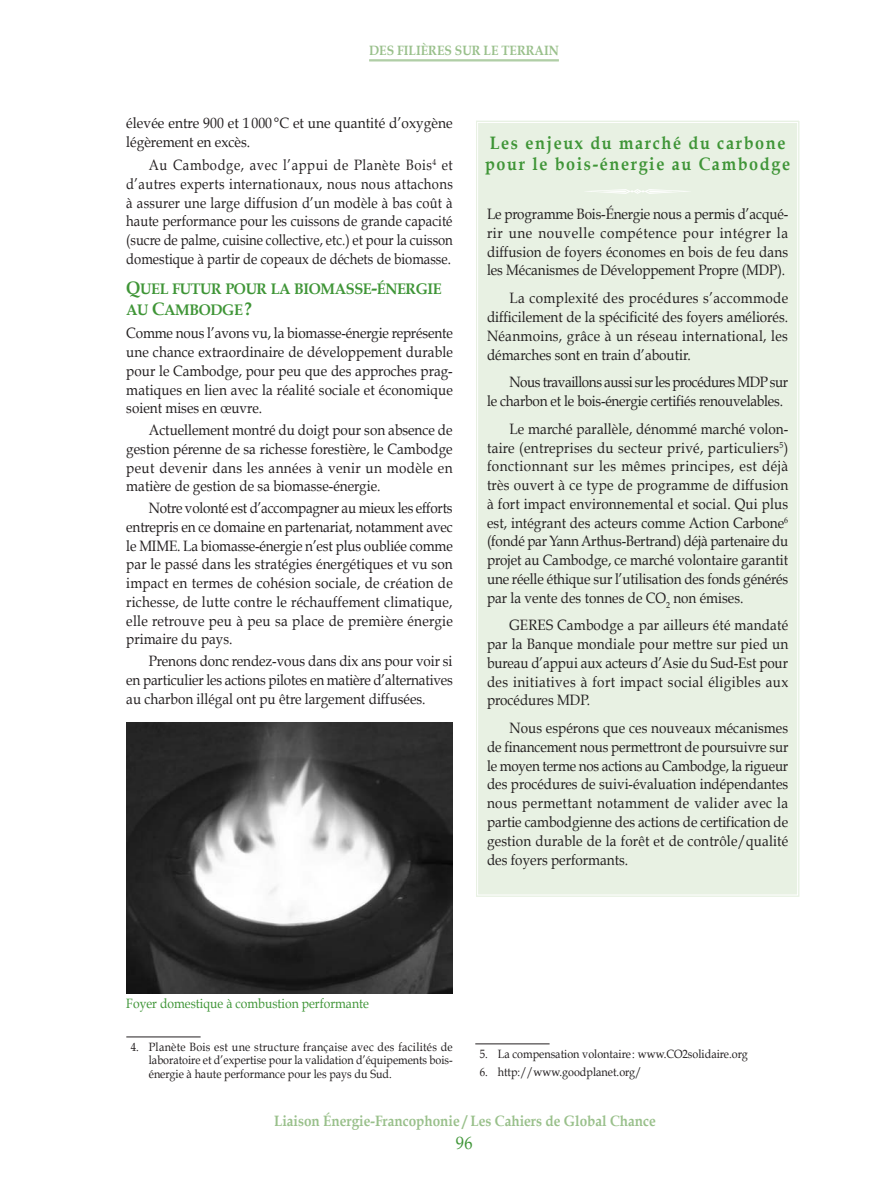
<style>
.page{position:relative;width:892px;height:1188px;background:#fff}
.page>*{position:absolute;margin:0;border:0;box-sizing:border-box;transform-origin:0 0}
.t1{font:700 18px/21px "Book Antiqua";letter-spacing:.1em;color:#3f9537;scale:.9 1}
.t2{font:18px "Book Antiqua";color:#3f9537;scale:.9 1}
.t3{font:700 15.3px/21px "Book Antiqua";letter-spacing:-.025em;color:#3f9537;scale:.95 1}
.t4{font:15px/18.8px "Book Antiqua";color:#231f20;text-align:justify;scale:.9 1}
.t5{font:15px/18.8px "Book Antiqua";color:#231f20;text-align:justify;scale:.87 1}
.t6{font:15px/18.8px "Book Antiqua";letter-spacing:-.025em;color:#231f20;scale:.9 1}
.t7{font:15px/18.8px "Book Antiqua";color:#231f20;scale:.91 1}
.t8{font:700 15px "Book Antiqua";color:#99c08b;scale:.9 1}
.t9{font:13.5px "Book Antiqua";color:#3f9537;scale:.9 1}
.t10{font:700 13.5px "Book Antiqua";color:#99c08b;scale:.9 1}
.t11{font:12px/13.5px "Book Antiqua";color:#231f20;text-align:justify;scale:.9 1}
.s1{font-size:18px}
</style>
<div class="page">
<hr style="left:891px;top:0;width:1px;height:334px;background:#adcca0">
<hr style="left:369px;top:59px;width:190px;height:1px;background:#99c08b">
<hr style="left:369px;top:61px;width:190px;height:1px;background:#99c08b">
<div style="left:476px;top:120px;width:324px;height:777px;background:#e8f1e3"></div>
<hr style="left:475px;top:1043px;width:74px;height:1px;background:#231f20">
<hr style="left:126px;top:1036px;width:74px;height:1px;background:#231f20">
<img style="left:126px;top:722px;width:326px;height:271px">
<p class="t10" style="left:369px;top:43px;width:39px">Des fili</p>
<p class="t10" style="left:421px;top:43px;width:18px">ères</p>
<p class="t10" style="left:455px;top:43px;width:11px">sur</p>
<p class="t10" style="left:483px;top:43px;width:30px">le terrain</p>
<p class="t7" style="left:126px;top:114px;width:360px">élevée entre 900 et 1 000 °C et une quantité d’oxygène légèrement en excès.</p>
<p class="t5" style="left:126px;top:156px;width:377px;text-indent:22px">Au Cambodge, avec l’appui de Planète Bois<sup>4</sup> et d’autres experts internationaux, nous nous attachons à assurer une large diffusion d’un modèle à bas coût à haute performance pour les cuissons de grande capacité (sucre de palme, cuisine collective, etc.) et pour la cuisson domestique à partir de copeaux de déchets de biomasse.</p>
<p class="t3" style="left:126px;top:278px;width:333px"><span class="s1">Q</span>uel futur pour la biomasse<span class="s1">-</span>énergie au <span class="s1">C</span>ambodge<span class="s1">?</span></p>
<p class="t4" style="left:126px;top:324px;width:364px">Comme nous l’avons vu, la biomasse-énergie représente une chance extraordinaire de développement durable pour le Cambodge, pour peu que des approches prag&shy;matiques en lien avec la réalité sociale et économique soient mises en œuvre.</p>
<p class="t4" style="left:126px;top:420px;width:364px;text-indent:22px">Actuellement montré du doigt pour son absence de gestion pérenne de sa richesse forestière, le Cambodge peut devenir dans les années à venir un modèle en matière de gestion de sa biomasse-énergie.</p>
<p class="t4" style="left:126px;top:498px;width:364px;text-indent:22px">Notre volonté est d’accompagner au mieux les efforts entrepris en ce domaine en partenariat, notamment avec le MIME. La biomasse-énergie n’est plus oubliée comme par le passé dans les stratégies énergétiques et vu son impact en termes de cohésion sociale, de création de richesse, de lutte contre le réchauffement climatique, elle retrouve peu à peu sa place de première énergie primaire du pays.</p>
<p class="t4" style="left:126px;top:651px;width:364px;text-indent:22px">Prenons donc rendez-vous dans dix ans pour voir si en particulier les actions pilotes en matière d’alternatives au charbon illégal ont pu être largement diffusées.</p>
<p class="t1" style="left:485px;top:133px;width:340px">Les enjeux du marché du carbone pour le bois-énergie au Cambodge</p>
<p class="t4" style="left:487px;top:205px;width:336px">Le programme Bois-Énergie nous a permis d’acqué&shy;rir une nouvelle compétence pour intégrer la diffusion de foyers économes en bois de feu dans les Mécanismes de Développement Propre (MDP).</p>
<p class="t4" style="left:487px;top:289px;width:336px;text-indent:22px">La complexité des procédures s’accommode difficilement de la spécificité des foyers améliorés.<br>Néanmoins, grâce à un réseau international, les démarches sont en train d’aboutir.</p>
<p class="t6" style="left:487px;top:373px;width:336px;text-indent:22px">Nous travaillons aussi sur les procédures MDP sur le charbon et le bois-énergie certifiés renouvelables.</p>
<p class="t4" style="left:487px;top:419px;width:336px;text-indent:23px">Le marché parallèle, dénommé marché volon&shy;taire (entreprises du secteur privé, particuliers<sup>5</sup>) fonctionnant sur les mêmes principes, est déjà très ouvert à ce type de programme de diffusion à fort impact environnemental et social. Qui plus est, intégrant des acteurs comme Action Carbone<sup>6 </sup>(fondé par Yann Arthus-Bertrand) déjà partenaire du projet au Cambodge, ce marché volontaire garantit une réelle éthique sur l’utilisation des fonds générés par la vente des tonnes de CO<sub>2</sub> non émises.</p>
<p class="t4" style="left:487px;top:616px;width:336px;text-indent:22px">GERES Cambodge a par ailleurs été mandaté par la Banque mondiale pour mettre sur pied un bureau d’appui aux acteurs d’Asie du Sud-Est pour des initiatives à fort impact social éligibles aux procédures MDP.</p>
<p class="t4" style="left:487px;top:718px;width:336px;text-indent:22px">Nous espérons que ces nouveaux mécanismes de financement nous permettront de poursuivre sur le moyen terme nos actions au Cambodge, la rigueur des procédures de suivi-évaluation indépendantes nous permettant notamment de valider avec la partie cambodgienne des actions de certification de gestion durable de la forêt et de contrôle/qualité des foyers performants.</p>
<p class="t9" style="left:126px;top:994px;width:271px">Foyer domestique à combustion performante</p>
<p class="t11" style="left:149px;top:1040px;width:339px;text-indent:-18px">4. Planète Bois est une structure française avec des facilités de laboratoire et d’expertise pour la validation d’équipements bois&shy;énergie à haute performance pour les pays du Sud.</p>
<p class="t11" style="left:479px;top:1046px;width:299px">5. La compensation volontaire : www.CO2solidaire.org</p>
<p class="t11" style="left:479px;top:1064px;width:181px">6. http://www.goodplanet.org/</p>
<p class="t8" style="left:274px;top:1112px;width:425px">Liaison Énergie-Francophonie / Les Cahiers de Global Chance</p>
<p class="t2" style="left:456px;top:1131px;width:20px">96</p>
</div>
